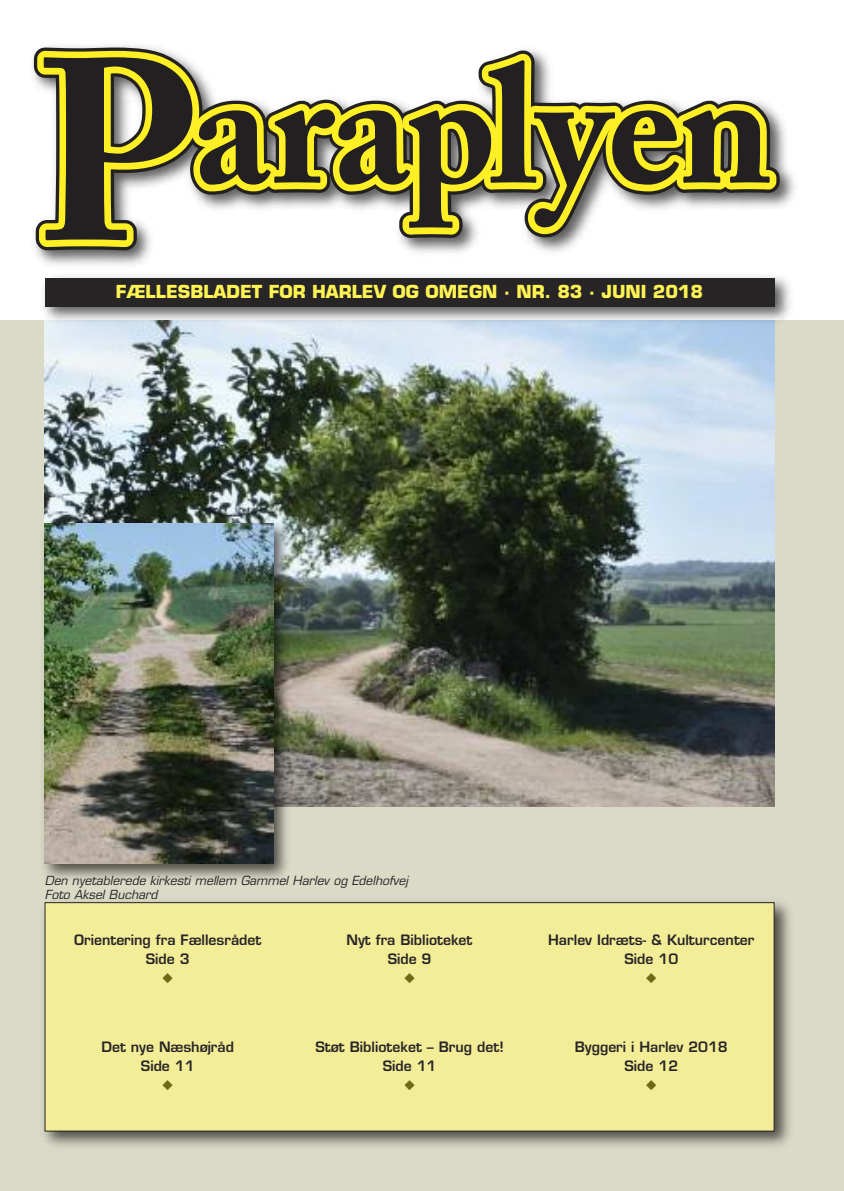
<style>
.page{position:relative;width:844px;height:1191px;background:#fff}
.page>*{position:absolute;margin:0;border:0;box-sizing:border-box;transform-origin:0 0}
.t1{font:700 17.5px "Eurostile";color:#fff354}
.t2{font:600 14px/19.2px "Eurostile";color:#272526;text-align:center}
.t3{font:italic 12.25px/14px "Eurostile";color:#272526}
</style>
<div class="page">
<div style="left:0;top:321px;width:843px;height:870px;background:#dadac7"></div>
<img style="left:45px;top:329px;width:729px;height:477px">
<img style="left:32px;top:45px;width:763px;height:221px">
<svg style="left:34px;top:48px;width:745px;height:202px"></svg>
<img style="left:43px;top:901px;width:747px;height:246px">
<div style="left:45px;top:903px;width:728px;height:227px;background:#f4ed98"></div>
<div style="left:45px;top:902px;width:729px;height:229px;border:1px solid #272526"></div>
<img style="left:37px;top:276px;width:759px;height:53px">
<div style="left:45px;top:278px;width:729px;height:28px;background:#272526"></div>
<img style="left:43px;top:515px;width:253px;height:364px">
<img style="left:45px;top:523px;width:228px;height:340px">
<p class="t1" style="left:116px;top:285px;width:588px">FÆLLESBLADET FOR HARLEV OG OMEGN · NR. 83 · JUNI 2018</p>
<p class="t3" style="left:45px;top:874px;width:365px">Den nyetablerede kirkesti mellem Gammel Harlev og Edelhofvej<br>Foto Aksel Buchard</p>
<p class="t2" style="left:74px;top:931px;width:189px">Orientering fra Fællesrådet<br>Side 3</p>
<p class="t2" style="left:346px;top:931px;width:127px">Nyt fra Biblioteket<br>Side 9</p>
<p class="t2" style="left:548px;top:931px;width:208px">Harlev Idræts- &amp; Kulturcenter<br>Side 10</p>
<p class="t2" style="left:101px;top:1038px;width:134px">Det nye Næshøjråd<br>Side 11</p>
<p class="t2" style="left:315px;top:1038px;width:190px">Støt Biblioteket – Brug det!<br>Side 11</p>
<p class="t2" style="left:574px;top:1038px;width:154px">Byggeri i Harlev 2018<br>Side 12</p>
</div>
